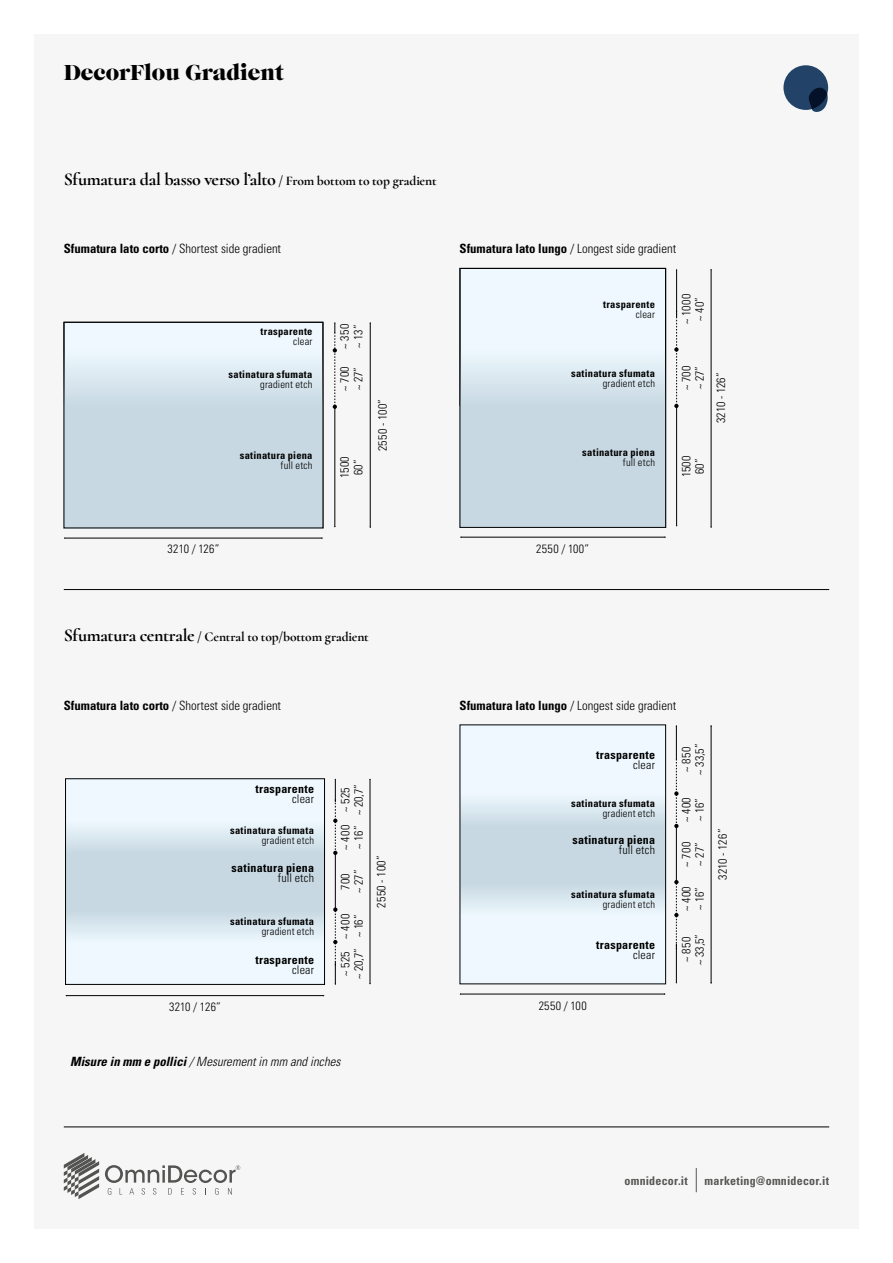
<style>
.page{position:relative;width:893px;height:1263px;background:#fff}
.page>*{position:absolute;margin:0;border:0;box-sizing:border-box;transform-origin:0 0}
.t1{font:22.5px "Caslon Gra D";color:#000}
.t2{font:700 18px "Cormorant";letter-spacing:-.02em;color:#000}
.t3{font:700 13.5px "Cormorant";letter-spacing:-.01em;color:#000}
.t4{font:300 condensed 12.75px "Univers LT Std";color:#000}
.t5{font:italic 300 condensed 12.75px "Univers LT Std";letter-spacing:.01em;color:#000}
.t6{font:300 condensed 12px/13.5px "Univers LT Std";letter-spacing:.025em;color:#000}
.t7{font:700 condensed 12px "Univers LT Std";letter-spacing:.02em;color:#000}
.t8{font:700 condensed 12px "Univers LT Std";letter-spacing:.015em;color:#575756}
.t9{font:700 condensed 10.5px "Univers LT Std";letter-spacing:.03em;color:#000}
.t10{font:300 condensed 10.5px "Univers LT Std";letter-spacing:.02em;color:#000}
.s1{font-size:13.5px}
.s2{font-weight:700}
.s3{font-size:18px}
</style>
<div class="page">
<div style="left:34px;top:34px;width:825px;height:1195px;background:#f6f6f6"></div>
<svg style="left:64px;top:1153px;width:35px;height:46px"></svg>
<svg style="left:105px;top:1165px;width:135px;height:29px"></svg>
<hr style="left:64px;top:1127px;width:765px;height:1px;background:#000">
<svg style="left:696px;top:1168px;width:1px;height:24px"></svg>
<div style="left:783px;top:65px;width:45px;height:45px;background:#224367;border-radius:50%"></div>
<svg style="left:808px;top:87px;width:21px;height:25px"></svg>
<hr style="left:64px;top:589px;width:765px;height:1px;background:#000">
<div style="left:65px;top:778px;width:260px;height:206px;background:#eef8fe"></div>
<div style="left:65px;top:853px;width:260px;height:57px;background:#c7d8e2"></div>
<div style="left:65px;top:821px;width:260px;height:32px;background:linear-gradient(to bottom,#edf7fd,#cadae4)"></div>
<div style="left:65px;top:910px;width:260px;height:32px;background:linear-gradient(to bottom,#c7d8e2,#ebf5fc)"></div>
<div style="left:65px;top:778px;width:260px;height:206px;border:1px solid #000"></div>
<hr style="left:66px;top:995px;width:258px;height:1px;background:#000">
<hr style="left:370px;top:779px;width:1px;height:205px;background:#000">
<hr style="left:335px;top:854px;width:1px;height:55px;background:#000">
<svg style="left:333px;top:778px;width:4px;height:77px"></svg>
<svg style="left:333px;top:907px;width:4px;height:78px"></svg>
<div style="left:460px;top:725px;width:206px;height:259px;background:#eef8fe"></div>
<div style="left:460px;top:826px;width:206px;height:57px;background:#c7d8e2"></div>
<div style="left:460px;top:794px;width:206px;height:32px;background:linear-gradient(to bottom,#edf7fd,#cadae4)"></div>
<div style="left:460px;top:883px;width:206px;height:32px;background:linear-gradient(to bottom,#c8d8e2,#ebf5fc)"></div>
<hr style="left:460px;top:994px;width:205px;height:1px;background:#000">
<hr style="left:711px;top:726px;width:1px;height:257px;background:#000">
<hr style="left:676px;top:726px;width:1px;height:34px;background:#000">
<hr style="left:676px;top:826px;width:1px;height:56px;background:#000">
<svg style="left:674px;top:880px;width:5px;height:69px"></svg>
<hr style="left:676px;top:944px;width:1px;height:39px;background:#000">
<svg style="left:674px;top:759px;width:5px;height:69px"></svg>
<div style="left:64px;top:322px;width:259px;height:206px;background:#eef8fe"></div>
<div style="left:64px;top:407px;width:259px;height:121px;background:#c7d8e2"></div>
<div style="left:64px;top:350px;width:259px;height:57px;background:linear-gradient(to bottom,#eef7fe,#c8d9e2)"></div>
<div style="left:64px;top:322px;width:259px;height:206px;border:1px solid #000"></div>
<hr style="left:335px;top:408px;width:1px;height:119px;background:#000">
<svg style="left:333px;top:322px;width:4px;height:87px"></svg>
<hr style="left:370px;top:323px;width:1px;height:204px;background:#000">
<hr style="left:64px;top:538px;width:258px;height:1px;background:#000">
<div style="left:460px;top:268px;width:206px;height:259px;background:#eef8fe"></div>
<div style="left:460px;top:350px;width:206px;height:56px;background:linear-gradient(to bottom,#edf7fd,#c9d9e3)"></div>
<div style="left:460px;top:406px;width:206px;height:122px;background:#c7d8e2"></div>
<div style="left:460px;top:268px;width:206px;height:260px;border:1px solid #000"></div>
<hr style="left:676px;top:407px;width:1px;height:119px;background:#000">
<svg style="left:674px;top:311px;width:5px;height:97px"></svg>
<hr style="left:676px;top:270px;width:1px;height:47px;background:#000">
<hr style="left:461px;top:537px;width:204px;height:1px;background:#000">
<hr style="left:711px;top:269px;width:1px;height:258px;background:#000">
<h1 class="t1" style="left:64px;top:59px;width:222px">DecorFlou Gradient</h1>
<h2 class="t2" style="left:64px;top:168px;width:374px">Sfumatura dal basso verso l’alto <span class="s1">/ From bottom to top gradient</span></h2>
<p class="t4" style="left:64px;top:241px;width:219px"><span class="s2">Sfumatura lato corto</span> / Shortest side gradient</p>
<p class="t9" style="left:261px;top:325px;width:53px">trasparente</p>
<p class="t10" style="left:293px;top:335px;width:21px">clear</p>
<p class="t9" style="left:228px;top:367px;width:86px">satinatura sfumata</p>
<p class="t10" style="left:260px;top:378px;width:54px">gradient etch</p>
<p class="t9" style="left:240px;top:449px;width:74px">satinatura piena</p>
<p class="t10" style="left:280px;top:459px;width:34px">full etch</p>
<p class="t6" style="left:338px;top:349px;width:26px;rotate:-90deg">~ 350 ~ 13”</p>
<p class="t6" style="left:338px;top:391px;width:26px;rotate:-90deg">~ 700 ~ 27”</p>
<p class="t6" style="left:338px;top:478px;width:23px;rotate:-90deg">1500<br>60”</p>
<p class="t6" style="left:376px;top:451px;width:54px;rotate:-90deg">2550 - 100”</p>
<p class="t4" style="left:460px;top:241px;width:218px"><span class="s2">Sfumatura lato lungo</span> / Longest side gradient</p>
<p class="t9" style="left:603px;top:298px;width:53px">trasparente</p>
<p class="t10" style="left:636px;top:308px;width:21px">clear</p>
<p class="t6" style="left:679px;top:324px;width:31px;rotate:-90deg">~ 1000 ~ 40”</p>
<p class="t9" style="left:571px;top:367px;width:86px">satinatura sfumata</p>
<p class="t10" style="left:603px;top:377px;width:54px">gradient etch</p>
<p class="t9" style="left:582px;top:445px;width:74px">satinatura piena</p>
<p class="t10" style="left:623px;top:456px;width:34px">full etch</p>
<p class="t6" style="left:679px;top:390px;width:26px;rotate:-90deg">~ 700 ~ 27”</p>
<p class="t6" style="left:714px;top:423px;width:53px;rotate:-90deg">3210 - 126”</p>
<p class="t6" style="left:679px;top:477px;width:23px;rotate:-90deg">1500<br>60”</p>
<p class="t6" style="left:168px;top:541px;width:53px">3210 / 126”</p>
<p class="t6" style="left:536px;top:541px;width:54px">2550 / 100”</p>
<p class="t3" style="left:64px;top:628px;width:306px"><span class="s3">Sfumatura centrale</span> / Central to top/bottom gradient</p>
<p class="t4" style="left:64px;top:697px;width:219px"><span class="s2">Sfumatura lato corto</span> / Shortest side gradient</p>
<p class="t7" style="left:255px;top:781px;width:60px">trasparente</p>
<p class="t6" style="left:292px;top:792px;width:23px">clear</p>
<p class="t9" style="left:230px;top:824px;width:86px">satinatura sfumata</p>
<p class="t10" style="left:262px;top:834px;width:54px">gradient etch</p>
<p class="t7" style="left:232px;top:860px;width:84px">satinatura piena</p>
<p class="t6" style="left:278px;top:871px;width:38px">full etch</p>
<p class="t9" style="left:230px;top:915px;width:86px">satinatura sfumata</p>
<p class="t10" style="left:262px;top:925px;width:54px">gradient etch</p>
<p class="t7" style="left:255px;top:952px;width:60px">trasparente</p>
<p class="t6" style="left:292px;top:963px;width:23px">clear</p>
<p class="t6" style="left:169px;top:1000px;width:53px">3210 / 126”</p>
<p class="t6" style="left:338px;top:815px;width:32px;rotate:-90deg">~ 525 ~ 20,7”</p>
<p class="t6" style="left:338px;top:850px;width:26px;rotate:-90deg">~ 400 ~ 16”</p>
<p class="t6" style="left:338px;top:893px;width:25px;rotate:-90deg">700 ~ 27”</p>
<p class="t6" style="left:338px;top:938px;width:26px;rotate:-90deg">~ 400 ~ 16”</p>
<p class="t6" style="left:338px;top:979px;width:32px;rotate:-90deg">~ 525 ~ 20,7”</p>
<p class="t6" style="left:375px;top:908px;width:54px;rotate:-90deg">2550 - 100”</p>
<p class="t5" style="left:70px;top:1054px;width:272px"><span class="s2">Misure in mm e pollici</span> / Mesurement in mm and inches</p>
<p class="t4" style="left:460px;top:697px;width:218px"><span class="s2">Sfumatura lato lungo</span> / Longest side gradient</p>
<p class="t7" style="left:596px;top:748px;width:60px">trasparente</p>
<p class="t6" style="left:633px;top:758px;width:23px">clear</p>
<p class="t9" style="left:571px;top:797px;width:86px">satinatura sfumata</p>
<p class="t10" style="left:603px;top:807px;width:54px">gradient etch</p>
<p class="t7" style="left:573px;top:833px;width:84px">satinatura piena</p>
<p class="t6" style="left:619px;top:843px;width:38px">full etch</p>
<p class="t9" style="left:571px;top:887px;width:86px">satinatura sfumata</p>
<p class="t10" style="left:603px;top:898px;width:54px">gradient etch</p>
<p class="t7" style="left:596px;top:938px;width:60px">trasparente</p>
<p class="t6" style="left:633px;top:948px;width:23px">clear</p>
<p class="t6" style="left:679px;top:775px;width:33px;rotate:-90deg">~ 850 ~ 33,5”</p>
<p class="t6" style="left:679px;top:822px;width:26px;rotate:-90deg">~ 400 ~ 16”</p>
<p class="t6" style="left:679px;top:866px;width:26px;rotate:-90deg">~ 700 ~ 27”</p>
<p class="t6" style="left:679px;top:911px;width:26px;rotate:-90deg">~ 400 ~ 16”</p>
<p class="t6" style="left:679px;top:965px;width:33px;rotate:-90deg">~ 850 ~ 33,5”</p>
<p class="t6" style="left:716px;top:880px;width:53px;rotate:-90deg">3210 - 126”</p>
<p class="t6" style="left:539px;top:999px;width:49px">2550 / 100</p>
<p class="t8" style="left:624px;top:1173px;width:65px">omnidecor.it</p>
<p class="t8" style="left:705px;top:1173px;width:126px">marketing@omnidecor.it</p>
</div>
